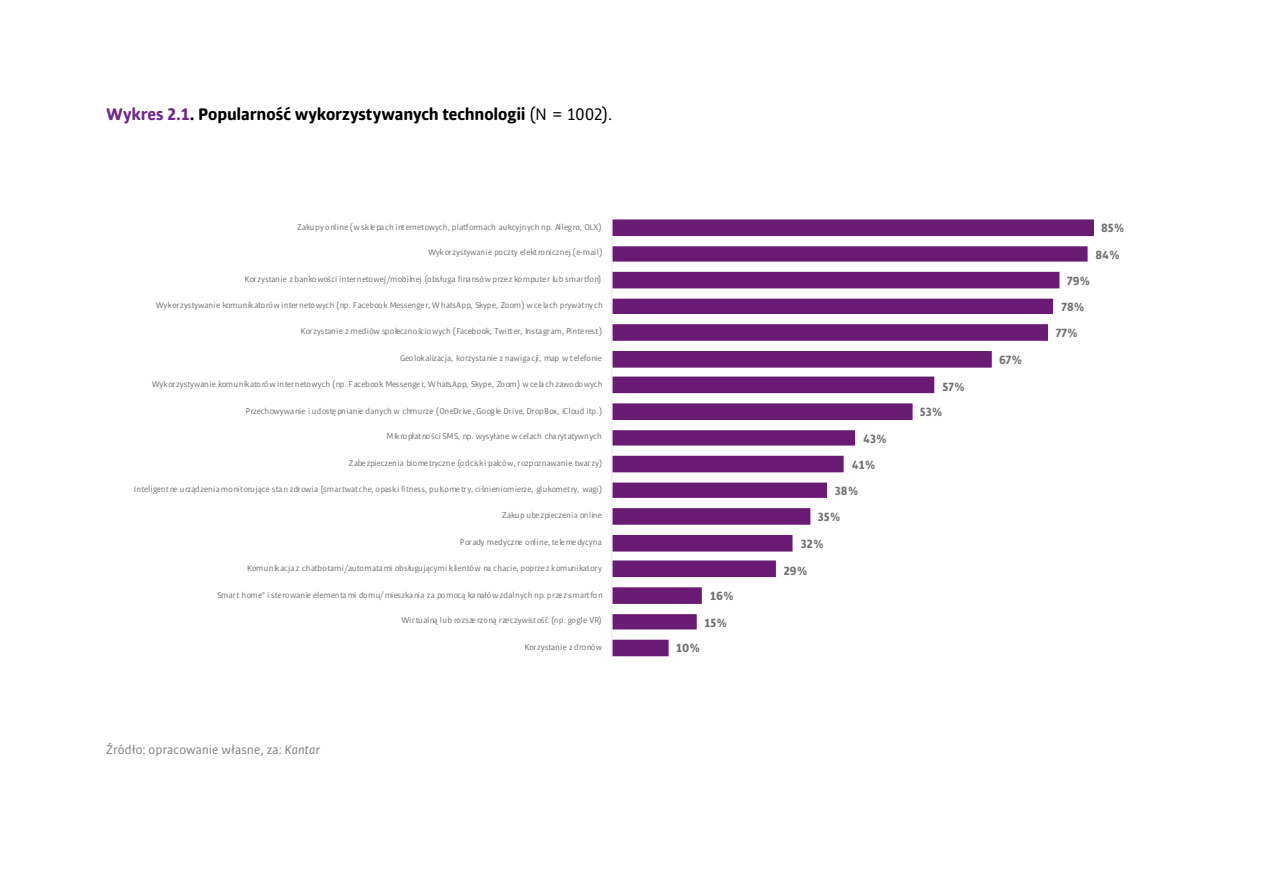
<style>
.page{position:relative;width:1263px;height:893px;background:#fff}
.page>*{position:absolute;margin:0;border:0;box-sizing:border-box;transform-origin:0 0}
.t1{font:700 18px "Bulo Rounded";letter-spacing:-.005em;color:#000}
.przypis{font:13.5px "Bulo Rounded";color:#808080}
.t2{font:700 12.75px/26.8px "Bulo Rounded";color:#717171}
.t3{font:9px "Bulo Rounded";letter-spacing:.005em;color:#717171}
.s1{color:#6e278a}
.s2{font-weight:400}
.s3{font-style:italic}
</style>
<div class="page">
<svg style="left:612px;top:219px;width:482px;height:437px"></svg>
<hr style="left:611px;top:217px;width:1px;height:442px;background:#eaeaea">
<p class="t1" style="left:106px;top:102px;width:507px"><span class="s1">Wykres 2.1</span>. Popularność wykorzystywanych technologii <span class="s2">(N = 1002).</span></p>
<p class="t3" style="left:297px;top:221px;width:306px">Zakupy online (w sklepach internetowych, platf ormach aukcyjnych np. Allegro, OLX)</p>
<p class="t3" style="left:428px;top:247px;width:176px">Wykorzystywanie poczty elektronicznej (e-mail)</p>
<p class="t3" style="left:245px;top:274px;width:358px">Korzystanie z bankowości internetowej/mobilnej (obsługa finansów przez komputer lub smartfon)</p>
<p class="t3" style="left:156px;top:299px;width:448px">Wykorzystywanie komunikatorów internetowych (np. Facebook Messenger, WhatsApp, Skype, Zoom) w celach prywatny ch</p>
<p class="t3" style="left:301px;top:326px;width:304px">Korzystanie z mediów społecznościowych (Facebook, Twitter, Instagram, Pinterest)</p>
<p class="t3" style="left:400px;top:353px;width:203px">Geolokalizacja, korzystanie z nawigacji, map w telefonie</p>
<p class="t3" style="left:152px;top:378px;width:452px">Wykorzystywanie komunikatorów internetowych (np. Facebook Messenger, WhatsApp, Skype, Zoom) w celach zawodowych</p>
<p class="t3" style="left:245px;top:405px;width:358px">Przechowywanie i udostępnianie danych w chmurze (OneDrive, Google Drive, DropBox, iCloud itp.)</p>
<p class="t3" style="left:386px;top:431px;width:217px">Mikropłatności SMS, np. wysyłane w celach charytatywnych</p>
<p class="t3" style="left:349px;top:458px;width:255px">Zabezpieczenia biometryczne (odciski palców, rozpoznawanie twarzy)</p>
<p class="t3" style="left:134px;top:483px;width:470px">Inteligentne urządzenia monitorujące stan zdrowia (smartwatche, opaski fitness, pulsometry, ciśnieniomierze, glukometry, wagi)</p>
<p class="t3" style="left:502px;top:510px;width:101px">Zakup ubezpieczenia online</p>
<p class="t3" style="left:460px;top:537px;width:144px">Porady medyczne online, telemedycyna</p>
<p class="t3" style="left:247px;top:562px;width:356px">Komunikacja z chatbotami/automatami obsługującymi klientów na chacie, poprzez komunikatory</p>
<p class="t3" style="left:217px;top:589px;width:387px">Smart home" i sterowanie elementami domu/mieszkania za pomocą kanałów zdalnych np. przez smartfon</p>
<p class="t3" style="left:402px;top:615px;width:202px">Wirtualną lub rozszerzoną rzeczywistość (np. gogle VR)</p>
<p class="t3" style="left:524px;top:641px;width:79px">Korzystanie z dronów</p>
<p class="przypis" style="left:106px;top:742px;width:215px">Źródło: opracowanie własne, za<span class="s3">: Kantar</span></p>
<p class="t2" style="left:704px;top:582px;width:31px;text-align:center">16%<br>15%</p>
<p class="t2" style="left:676px;top:635px;width:26px">10%</p>
<p class="t2" style="left:852px;top:426px;width:37px;line-height:25.5px;text-indent:11px">43%<br>41%</p>
<p class="t2" style="left:818px;top:478px;width:42px;line-height:25.5px;text-indent:17px">38%<br>35%</p>
<p class="t2" style="left:784px;top:530px;width:42px;text-indent:17px">32%<br>29%</p>
<p class="t2" style="left:920px;top:374px;width:47px;line-height:25.5px;text-indent:23px">57%<br>53%</p>
<p class="t2" style="left:999px;top:346px;width:25px">67%</p>
<p class="t2" style="left:1095px;top:215px;width:31px;text-align:center">85%<br>84%</p>
<p class="t2" style="left:1061px;top:267px;width:31px;text-align:center">79%<br>78%</p>
<p class="t2" style="left:1056px;top:319px;width:24px">77%</p>
</div>
